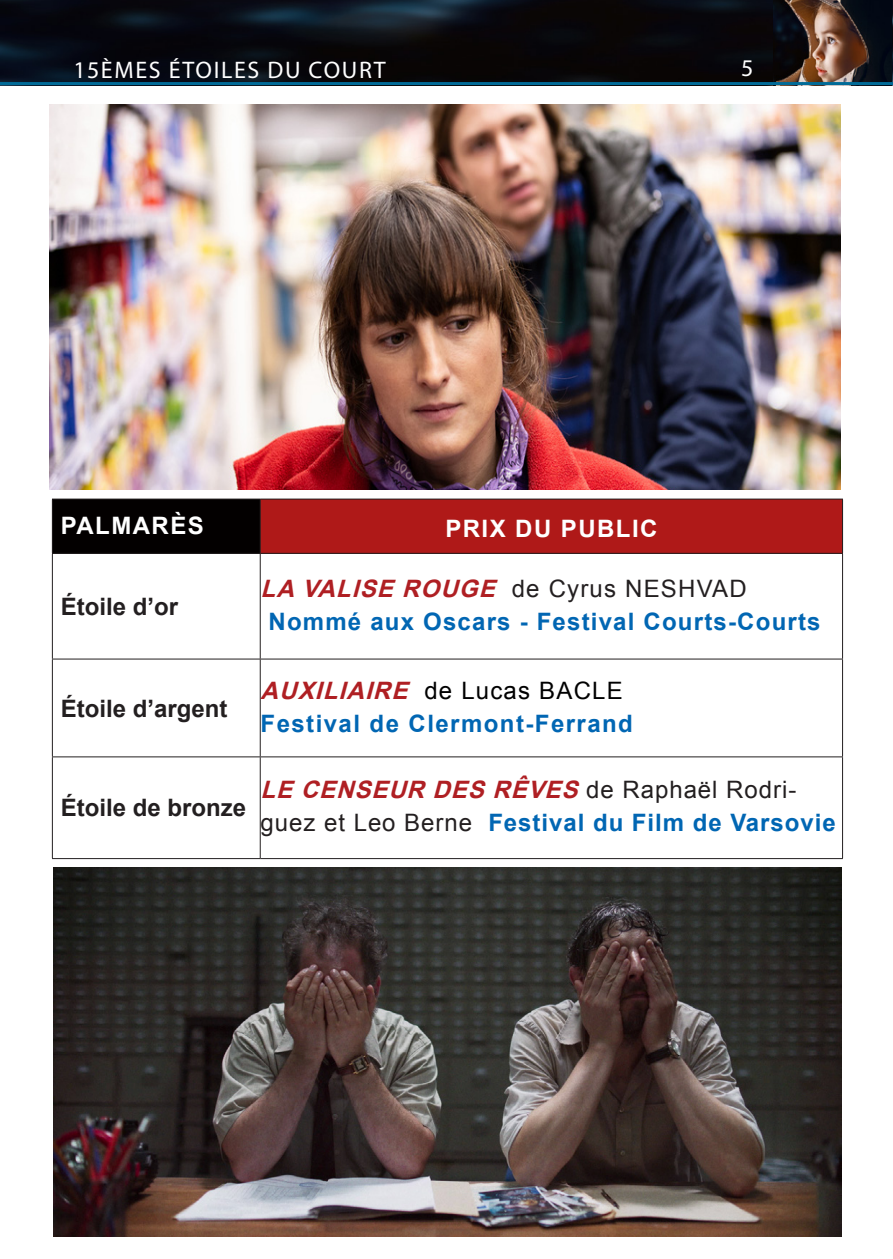
<style>
.page{position:relative;width:893px;height:1259px;background:#fff}
.page>*{position:absolute;margin:0;border:0;box-sizing:border-box;transform-origin:0 0}
.PA_Corps_Article_page{font:24px/33px "Arial";letter-spacing:.05em;color:#231f20}
.PA_Corps_Article_page-2{font:700 24px "Arial";letter-spacing:.05em;color:#0166b3}
.PA_Corps_Article_page-3{font:700 24px "Arial";color:#231f20}
.PA_Corps_Article_page-4{font:24px "Arial";color:#000001}
.t1{font:24px "Myriad Pro";letter-spacing:.07em;color:#fff}
.PA_Corps_Article_page-5{font:700 24px "Arial";letter-spacing:.06em;color:#fff}
.s1{font-weight:700;font-style:italic;color:#af1f23}
.s2{font-weight:700;color:#0166b3}
</style>
<div class="page">
<img style="left:0;top:0;width:893px;height:82px">
<hr style="left:0;top:82px;width:893px;height:3px;background:#006b98">
<img style="left:53px;top:867px;width:789px;height:369px">
<img style="left:50px;top:104px;width:790px;height:386px">
<div style="left:52px;top:499px;width:208px;height:54px;background:#030000"></div>
<div style="left:260px;top:499px;width:582px;height:54px;background:#af1918"></div>
<hr style="left:52px;top:498px;width:208px;height:1px;background:#231f20">
<hr style="left:52px;top:499px;width:1px;height:54px;background:#231f20">
<hr style="left:260px;top:498px;width:583px;height:1px;background:#231f20">
<hr style="left:260px;top:499px;width:1px;height:54px;background:#231f20">
<hr style="left:842px;top:499px;width:1px;height:54px;background:#231f20">
<hr style="left:52px;top:553px;width:208px;height:1px;background:#231f20">
<hr style="left:52px;top:554px;width:1px;height:104px;background:#231f20">
<hr style="left:260px;top:553px;width:583px;height:1px;background:#231f20">
<hr style="left:260px;top:554px;width:1px;height:104px;background:#231f20">
<hr style="left:842px;top:554px;width:1px;height:104px;background:#231f20">
<hr style="left:52px;top:658px;width:208px;height:1px;background:#231f20">
<hr style="left:52px;top:659px;width:1px;height:97px;background:#231f20">
<hr style="left:260px;top:658px;width:583px;height:1px;background:#231f20">
<hr style="left:260px;top:659px;width:1px;height:97px;background:#231f20">
<hr style="left:842px;top:659px;width:1px;height:97px;background:#231f20">
<hr style="left:52px;top:756px;width:208px;height:1px;background:#231f20">
<hr style="left:52px;top:757px;width:1px;height:101px;background:#231f20">
<hr style="left:260px;top:756px;width:583px;height:1px;background:#231f20">
<hr style="left:260px;top:757px;width:1px;height:101px;background:#231f20">
<hr style="left:842px;top:757px;width:1px;height:101px;background:#231f20">
<hr style="left:52px;top:858px;width:208px;height:1px;background:#231f20">
<hr style="left:260px;top:858px;width:583px;height:1px;background:#231f20">
<p class="t1" style="left:74px;top:55px;width:314px">15ÈMES ÉTOILES DU COURT</p>
<p class="t1" style="left:741px;top:53px;width:14px">5</p>
<p class="PA_Corps_Article_page-5" style="left:61px;top:510px;width:144px">PALMARÈS</p>
<p class="PA_Corps_Article_page-5" style="left:445px;top:513px;width:214px">PRIX DU PUBLIC</p>
<p class="PA_Corps_Article_page-3" style="left:61px;top:591px;width:119px">Étoile d’or</p>
<p class="PA_Corps_Article_page" style="left:261px;top:572px;width:488px"><span class="s1">LA VALISE ROUGE</span> de Cyrus NESHVAD</p>
<p class="PA_Corps_Article_page-2" style="left:268px;top:606px;width:554px">Nommé aux Oscars - Festival Courts-Courts</p>
<p class="PA_Corps_Article_page-3" style="left:61px;top:693px;width:168px">Étoile d’argent</p>
<p class="PA_Corps_Article_page-4" style="left:261px;top:675px;width:364px"><span class="s1">AUXILIAIRE</span> d e L u c a s B A C L E</p>
<p class="PA_Corps_Article_page-2" style="left:261px;top:708px;width:374px">Festival de Clermont-Ferrand</p>
<p class="PA_Corps_Article_page-3" style="left:61px;top:792px;width:187px">Étoile de bronze</p>
<p class="PA_Corps_Article_page" style="left:261px;top:773px;width:577px"><span class="s1">LE CENSEUR DES RÊVES</span> d e R a p h a ë l R o d r i - guez et Leo Berne <span class="s2">Festival du Film de Varsovie</span></p>
</div>
